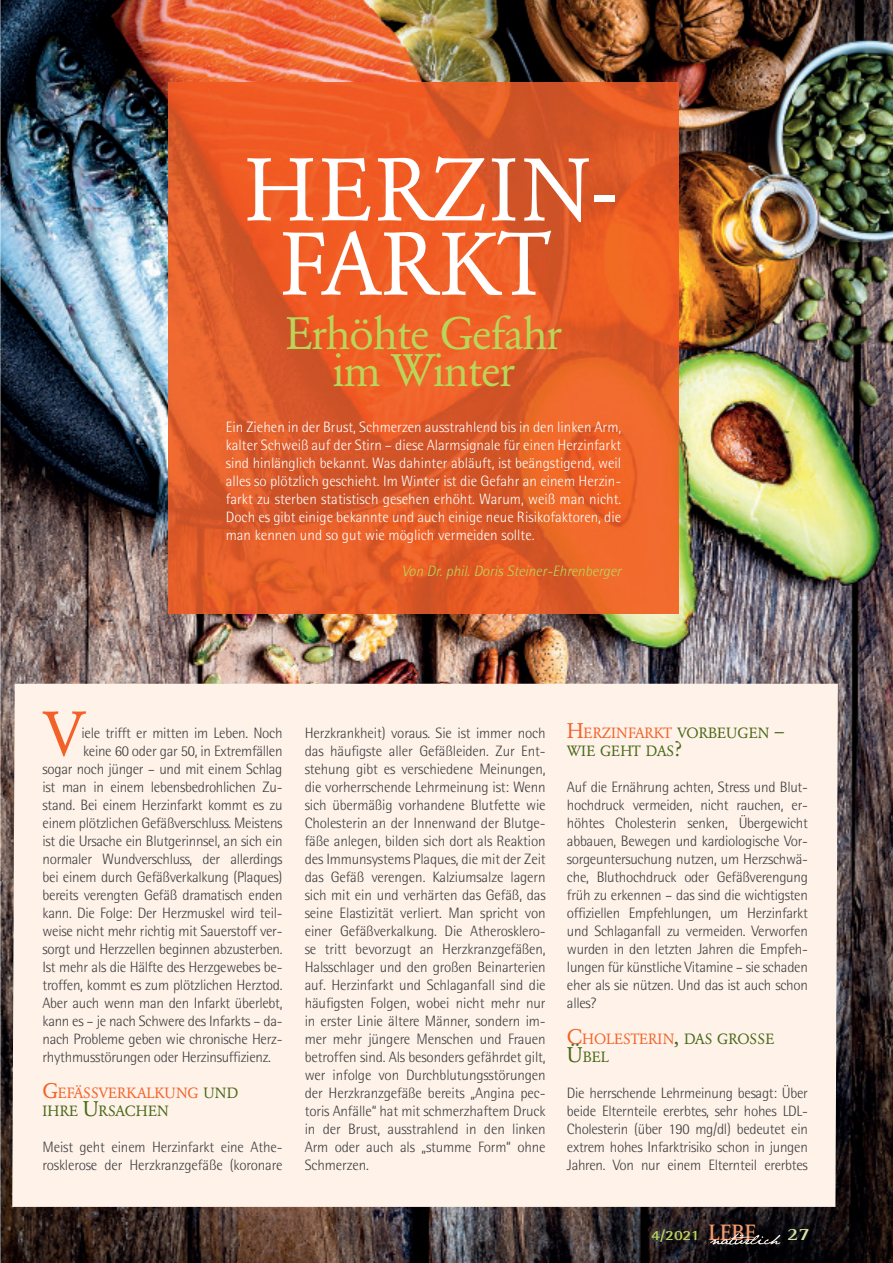
<style>
.page{position:relative;width:893px;height:1263px;background:#fff}
.page>*{position:absolute;margin:0;border:0;box-sizing:border-box;transform-origin:0 0}
.t1{font:87.75px/74.2px "Garamond BQ";letter-spacing:.01em;color:#fff;text-align:center}
.t2{font:63px "Garamond BQ";color:#f26228}
.t3{font:45px/37.8px "Garamond BQ";letter-spacing:-.025em;color:#bad65a;text-align:center}
.t4{font:700 17.85px "Rotis Serif";color:#d3e49c;scale:1.18 1}
.t5{font:300 15px/18px "AT Rotis Semi Sans";letter-spacing:-.02em;color:#3e3e3f;text-align:justify}
.t6{font:300 15px/18px "AT Rotis Semi Sans";color:#fff;text-align:justify}
.t7{font:italic 300 15px "AT Rotis Semi Sans";color:#bad65a}
.t8{font:14.7px/18px "Garamond BQ";letter-spacing:-.01em;color:#466715}
.t9{font:14.7px/18px "Garamond BQ";letter-spacing:-.005em;color:#f26228}
.t10{font:700 14.1px "AT Rotis Semi Sans";color:#bad65a;scale:1.18 1}
.s1{font-size:21px}
.s2{color:#466715}
.s3{font-size:21px;color:#466715}
.s4{font-size:21px;color:#f26228}
.s5{color:#f26228}
.s6{font-family:"Rotis Serif";font-size:23.1px;color:#f79a6c}
</style>
<div class="page">
<img style="left:0;top:0;width:893px;height:1263px">
<div style="left:12px;top:684px;width:826px;height:523px;background:#fef2e9"></div>
<img style="left:168px;top:83px;width:510px;height:530px">
<svg style="left:710px;top:1233px;width:70px;height:12px"></svg>
<h1 class="t1" style="left:244px;top:160px;width:373px">HERZIN-<br>FARKT</h1>
<h3 class="t3" style="left:286px;top:318px;width:277px">Erhöhte Gefahr im Winter</h3>
<p class="t6" style="left:226px;top:419px;width:397px">Ein Ziehen in der Brust, Schmerzen ausstrahlend bis in den linken Arm, kalter Schweiß auf der Stirn – diese Alarmsignale für einen Herzinfarkt sind hinlänglich bekannt. Was dahinter abläuft, ist beängstigend, weil alles so plötzlich geschieht. Im Winter ist die Gefahr an einem Herzin&shy;farkt zu sterben statistisch gesehen erhöht. Warum, weiß man nicht.<br>Doch es gibt einige bekannte und auch einige neue Risikofaktoren, die man kennen und so gut wie möglich vermeiden sollte.</p>
<p class="t7" style="left:402px;top:565px;width:221px">Von Dr. phil. Doris Steiner-Ehrenberger</p>
<h2 class="t2" style="left:43px;top:708px;width:45px">V</h2>
<p class="t5" style="left:82px;top:725px;width:203px">iele trifft er mitten im Leben. Noch</p>
<p class="t5" style="left:83px;top:743px;width:201px">keine 60 oder gar 50, in Extremfällen</p>
<p class="t5" style="left:43px;top:761px;width:242px">sogar noch jünger – und mit einem Schlag</p>
<p class="t5" style="left:43px;top:779px;width:242px">ist man in einem lebensbedrohlichen Zu-</p>
<p class="t5" style="left:43px;top:797px;width:241px">stand. Bei einem Herzinfarkt kommt es zu</p>
<p class="t5" style="left:43px;top:815px;width:242px">einem plötzlichen Gefäßverschluss. Meistens</p>
<p class="t5" style="left:43px;top:833px;width:242px">ist die Ursache ein Blutgerinnsel, an sich ein</p>
<p class="t5" style="left:43px;top:851px;width:241px">normaler Wundverschluss, der allerdings</p>
<p class="t5" style="left:43px;top:869px;width:242px">bei einem durch Gefäßverkalkung (Plaques)</p>
<p class="t5" style="left:43px;top:887px;width:242px">bereits verengten Gefäß dramatisch enden</p>
<p class="t5" style="left:43px;top:905px;width:242px">kann. Die Folge: Der Herzmuskel wird teil-</p>
<p class="t5" style="left:43px;top:923px;width:242px">weise nicht mehr richtig mit Sauerstoff ver-</p>
<p class="t5" style="left:43px;top:941px;width:241px">sorgt und Herzzellen beginnen abzusterben.</p>
<p class="t5" style="left:43px;top:959px;width:242px">Ist mehr als die Hälfte des Herzgewebes be-</p>
<p class="t5" style="left:43px;top:977px;width:241px">troffen, kommt es zum plötzlichen Herztod.</p>
<p class="t5" style="left:43px;top:995px;width:242px">Aber auch wenn man den Infarkt überlebt,</p>
<p class="t5" style="left:43px;top:1013px;width:242px">kann es – je nach Schwere des Infarkts – da-</p>
<p class="t5" style="left:43px;top:1031px;width:242px">nach Probleme geben wie chronische Herz-</p>
<p class="t5" style="left:43px;top:1049px;width:230px">rhythmusstörungen oder Herzinsuffizienz.</p>
<p class="t9" style="left:43px;top:1084px;width:197px"><span class="s1">G</span>EFÄSSVERKALKUNG <span class="s2">UND<br>IHRE</span> <span class="s3">U</span><span class="s2">RSACHEN</span></p>
<p class="t5" style="left:43px;top:1139px;width:242px">Meist geht einem Herzinfarkt eine Athe&shy;rosklerose der Herzkranzgefäße (koronare</p>
<p class="t5" style="left:305px;top:725px;width:242px">Herzkrankheit) voraus. Sie ist immer noch das häufigste aller Gefäßleiden. Zur Ent&shy;stehung gibt es verschiedene Meinungen, die vorherrschende Lehrmeinung ist: Wenn sich übermäßig vorhandene Blutfette wie Cholesterin an der Innenwand der Blutge&shy;fäße anlegen, bilden sich dort als Reaktion des Immunsystems Plaques, die mit der Zeit das Gefäß verengen. Kalziumsalze lagern sich mit ein und verhärten das Gefäß, das seine Elastizität verliert. Man spricht von einer Gefäßverkalkung. Die Atherosklero&shy;se tritt bevorzugt an Herzkranzgefäßen, Halsschlager und den großen Beinarterien auf. Herzinfarkt und Schlaganfall sind die häufigsten Folgen, wobei nicht mehr nur in erster Linie ältere Männer, sondern im&shy;mer mehr jüngere Menschen und Frauen betroffen sind. Als besonders gefährdet gilt, wer infolge von Durchblutungsstörungen der Herzkranzgefäße bereits „Angina pec&shy;toris Anfälle“ hat mit schmerzhaftem Druck in der Brust, ausstrahlend in den linken Arm oder auch als „stumme Form“ ohne Schmerzen.</p>
<p class="t8" style="left:567px;top:724px;width:219px"><span class="s4">H</span><span class="s5">ERZINFARKT</span> VORBEUGEN <span class="s1">–<br></span>WIE GEHT DAS<span class="s1">?</span></p>
<p class="t5" style="left:567px;top:779px;width:242px">Auf die Ernährung achten, Stress und Blut&shy;hochdruck vermeiden, nicht rauchen, er&shy;höhtes Cholesterin senken, Übergewicht abbauen, Bewegen und kardiologische Vor&shy;sorgeuntersuchung nutzen, um Herzschwä&shy;che, Bluthochdruck oder Gefäßverengung früh zu erkennen – das sind die wichtigsten offiziellen Empfehlungen, um Herzinfarkt und Schlaganfall zu vermeiden. Verworfen wurden in den letzten Jahren die Empfeh&shy;lungen für künstliche Vitamine – sie schaden eher als sie nützen. Und das ist auch schon alles?</p>
<p class="t8" style="left:567px;top:1030px;width:209px"><span class="s4">C</span><span class="s5">HOLESTERIN</span><span class="s1">,</span> DAS GROSSE<br><span class="s1">Ü</span>BEL</p>
<p class="t5" style="left:567px;top:1085px;width:242px">Die herrschende Lehrmeinung besagt: Über beide Elternteile ererbtes, sehr hohes LDL-Cholesterin (über 190 mg/dl) bedeutet ein extrem hohes Infarktrisiko schon in jungen Jahren. Von nur einem Elternteil ererbtes</p>
<p class="t10" style="left:651px;top:1230px;width:91px">4/2021 <span class="s6">LEBE</span></p>
<p class="t4" style="left:787px;top:1224px;width:21px">27</p>
</div>
